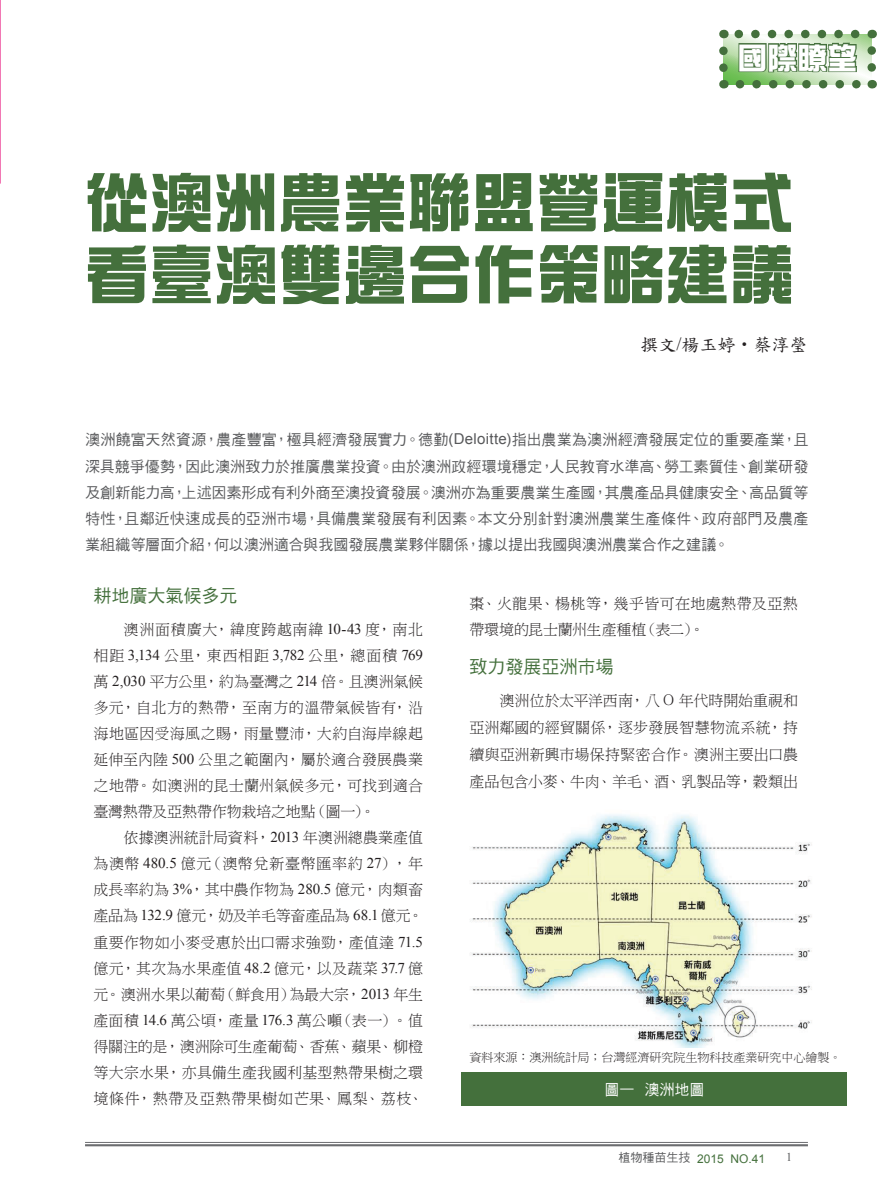
<style>
.page{position:relative;width:893px;height:1191px;background:#fff}
.page>*{position:absolute;margin:0;border:0;box-sizing:border-box;transform-origin:0 0}
.t1{font:64.5px/72px "DF Zong Yi W9 WIN BF";color:#44703c}
.t2{font:30px "DF Zong Yi W9 WIN BF";color:#fff}
.t3{font:18px "DF Hei W5 WINP BF";color:#44703c}
.t4{font:18px "DF Kai Shu SB Estd BF";color:#231f20}
.t5{font:15px/26.1px "DF Ming W3 WIN BF";letter-spacing:.005em;color:#231f20;text-align:justify}
.t6{font:15px/26.1px "DF Hei W5 WIN BF";color:#57585a;text-align:justify}
.t7{font:15px "DF Hei W5 WINP BF";color:#fff}
.t8{font:12px "P Ming Li U";color:#231f20}
.t9{font:12px "Arial";color:#44703c}
.t10{font:12px "Times New Roman";color:#57585a}
.s1{font-family:"Times New Roman"}
.s2{font-family:"Arial"}
.s3{font-family:"Adobe Song Std";font-weight:300}
.s4{font-family:"DF Hei W5 WIN BF";color:#57585a}
</style>
<div class="page">
<hr style="left:85px;top:1142px;width:723px;height:1px;background:#6c6d70">
<hr style="left:85px;top:1144px;width:723px;height:2px;background:#6c6d70">
<svg style="left:719px;top:30px;width:157px;height:58px;background:#98b88f"></svg>
<svg style="left:0;top:0;width:1px;height:184px"></svg>
<img style="left:471px;top:814px;width:341px;height:233px">
<div style="left:461px;top:1072px;width:386px;height:34px;background:#44703c"></div>
<h2 class="t2" style="left:738px;top:43px;width:122px">國際瞭望</h2>
<h1 class="t1" style="left:85px;top:166px;width:711px">從澳洲農業聯盟營運模式看臺澳雙邊合作策略建議</h1>
<p class="t4" style="left:641px;top:336px;width:169px">撰文<span class="s1">/</span>楊玉婷•蔡淳瑩</p>
<p class="t6" style="left:85px;top:427px;width:725px">澳洲饒富天然資源，農產豐富，極具經濟發展實力。德勤<span class="s2">(Deloitte)</span>指出農業為澳洲經濟發展定位的重要產業，且深具競爭優勢，因此澳洲致力於推廣農業投資。由於澳洲政經環境穩定，人民教育水準高、勞工素質佳、創業研發及創新能力高，上述因素形成有利外商至澳投資發展。澳洲亦為重要農業生產國，其農產品具健康安全、高品質等特性，且鄰近快速成長的亞洲市場，具備農業發展有利因素。本文分別針對澳洲農業生產條件、政府部門及農產業組織等層面介紹，何以澳洲適合與我國發展農業夥伴關係，據以提出我國與澳洲農業合作之建議。</p>
<p class="t3" style="left:94px;top:587px;width:145px">耕地廣大氣候多元</p>
<p class="t5" style="left:93px;top:616px;width:331px;text-indent:30px">澳洲面積廣大，緯度跨越南緯 <span class="s1">10-43</span> 度，南北相距 <span class="s1">3,134</span> 公里，東西相距 <span class="s1">3,782</span> 公里，總面積 <span class="s1">769</span>萬 <span class="s1">2,030</span> 平方公里，約為臺灣之 <span class="s1">214</span> 倍。且澳洲氣候多元，自北方的熱帶，至南方的溫帶氣候皆有，沿海地區因受海風之賜，雨量豐沛，大約自海岸線起延伸至內陸 <span class="s1">500</span> 公里之範圍內，屬於適合發展農業之地帶。如澳洲的昆士蘭州氣候多元，可找到適合臺灣熱帶及亞熱帶作物栽培之地點（圖一）。</p>
<p class="t5" style="left:93px;top:824px;width:331px;text-indent:30px">依據澳洲統計局資料，<span class="s1">2013</span> 年澳洲總農業產值為澳幣 <span class="s1">480.5</span> 億元（澳幣兌新臺幣匯率約 <span class="s1">27</span>），年成長率約為 <span class="s1">3%</span>，其中農作物為 <span class="s1">280.5</span> 億元，肉類畜產品為 <span class="s1">132.9</span> 億元，奶及羊毛等畜產品為 <span class="s1">68.1</span> 億元。重要作物如小麥受惠於出口需求強勁，產值達 <span class="s1">71.5</span>億元，其次為水果產值 <span class="s1">48.2</span> 億元，以及蔬菜 <span class="s1">37.7</span> 億元。澳洲水果以葡萄（鮮食用）為最大宗，<span class="s1">2013</span> 年生產面積 <span class="s1">14.6</span> 萬公頃，產量 <span class="s1">176.3</span> 萬公噸（表一）。值得關注的是，澳洲除可生產葡萄、香蕉、蘋果、柳橙等大宗水果，亦具備生產我國利基型熱帶果樹之環境條件，熱帶及亞熱帶果樹如芒果、鳳梨、荔枝、</p>
<p class="t5" style="left:469px;top:589px;width:330px;line-height:26.8px">棗、火龍果、楊桃等，幾乎皆可在地處熱帶及亞熱帶環境的昆士蘭州生產種植（表二）。</p>
<p class="t3" style="left:469px;top:658px;width:145px">致力發展亞洲市場</p>
<p class="t5" style="left:469px;top:687px;width:330px;line-height:26.8px;text-indent:30px">澳洲位於太平洋西南，八<span class="s3">О</span> 年代時開始重視和亞洲鄰國的經貿關係，逐步發展智慧物流系統，持續與亞洲新興市場保持緊密合作。澳洲主要出口農產品包含小麥、牛肉、羊毛、酒、乳製品等，穀類出</p>
<p class="t8" style="left:469px;top:1051px;width:373px">資料來源：澳洲統計局；台灣經濟研究院生物科技產業研究中心繪製。</p>
<p class="t7" style="left:604px;top:1081px;width:101px">圖一 澳洲地圖</p>
<p class="t9" style="left:618px;top:1150px;width:148px"><span class="s4">植物種苗生技</span> 2015 NO.41</p>
<p class="t10" style="left:786px;top:1149px;width:7px">1</p>
</div>
